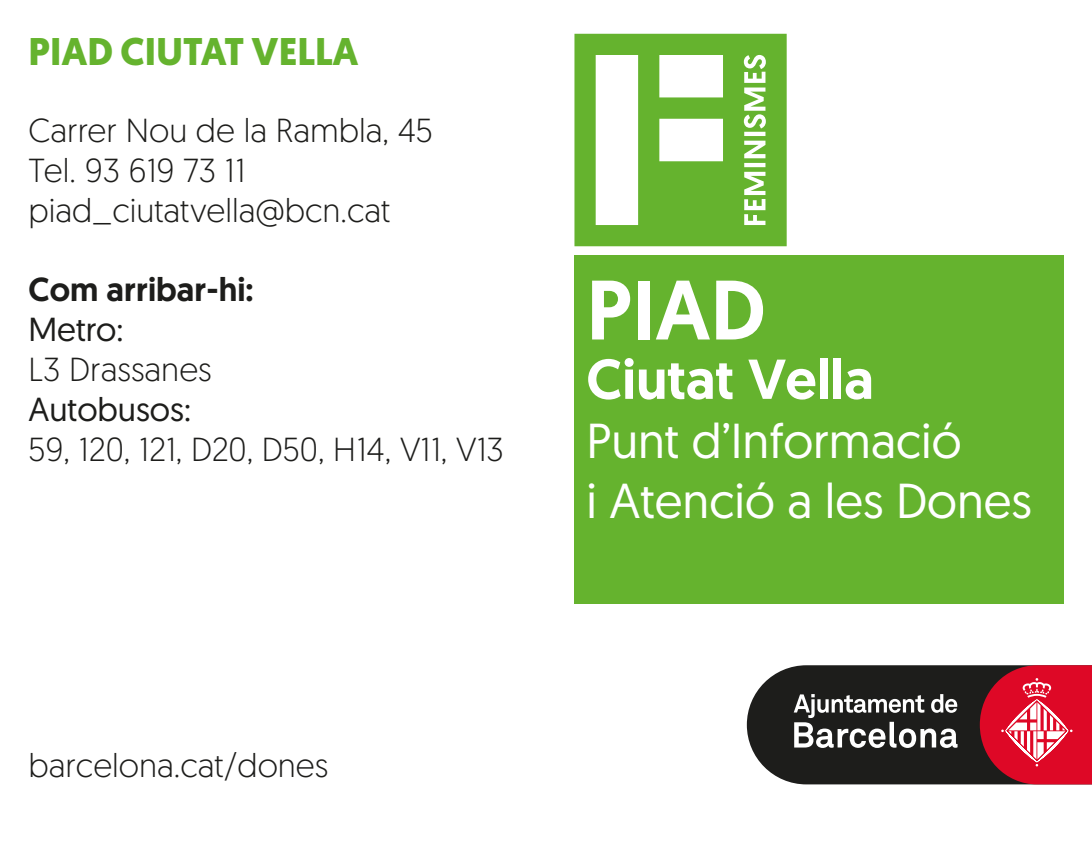
<style>
.page{position:relative;width:1092px;height:844px;background:#fff}
.page>*{position:absolute;margin:0;border:0;box-sizing:border-box;transform-origin:0 0}
.t1{font:500 84px "Geomanist";color:#fff}
.t2{font:500 56px "Geomanist";color:#fff}
.t3{font:49px/59.5px "Geomanist";color:#fff}
.t4{font:700 38.5px "Geomanist";color:#65b32e}
.t5{font:300 33.25px/39.9px "Geomanist";color:#1d1d1b}
.t6{font:33.25px "Geomanist";color:#1d1d1b}
.t7{font:500 33.25px "Geomanist";color:#1d1d1b}
</style>
<div class="page">
<svg style="left:746px;top:665px;width:233px;height:119px;background:#31312f"></svg>
<svg style="left:793px;top:693px;width:164px;height:54px"></svg>
<svg style="left:979px;top:665px;width:112px;height:119px;background:#cb263d"></svg>
<svg style="left:574px;top:34px;width:212px;height:212px;fill:#65b32e"></svg>
<div style="left:574px;top:255px;width:489px;height:348px;background:#65b32e"></div>
<p class="t4" style="left:28px;top:26px;width:332px">PIAD CIUTAT VELLA</p>
<p class="t5" style="left:28px;top:109px;width:406px">Carrer Nou de la Rambla, 45<br>Tel. 93 619 73 11 piad_ciutatvella@bcn.cat</p>
<p class="t7" style="left:28px;top:267px;width:227px">Com arribar-hi:</p>
<p class="t6" style="left:28px;top:308px;width:97px">Metro:</p>
<p class="t5" style="left:28px;top:348px;width:185px">L3 Drassanes</p>
<p class="t6" style="left:28px;top:388px;width:164px">Autobusos:</p>
<p class="t5" style="left:28px;top:428px;width:477px">59, 120, 121, D20, D50, H14, V11, V13</p>
<h1 class="t1" style="left:586px;top:254px;width:181px">PIAD</h1>
<h2 class="t2" style="left:586px;top:342px;width:289px">Ciutat Vella</h2>
<h3 class="t3" style="left:586px;top:409px;width:447px">Punt d’Informació<br>i Atenció a les Dones</h3>
<p class="t5" style="left:28px;top:744px;width:301px">barcelona.cat/dones</p>
</div>
